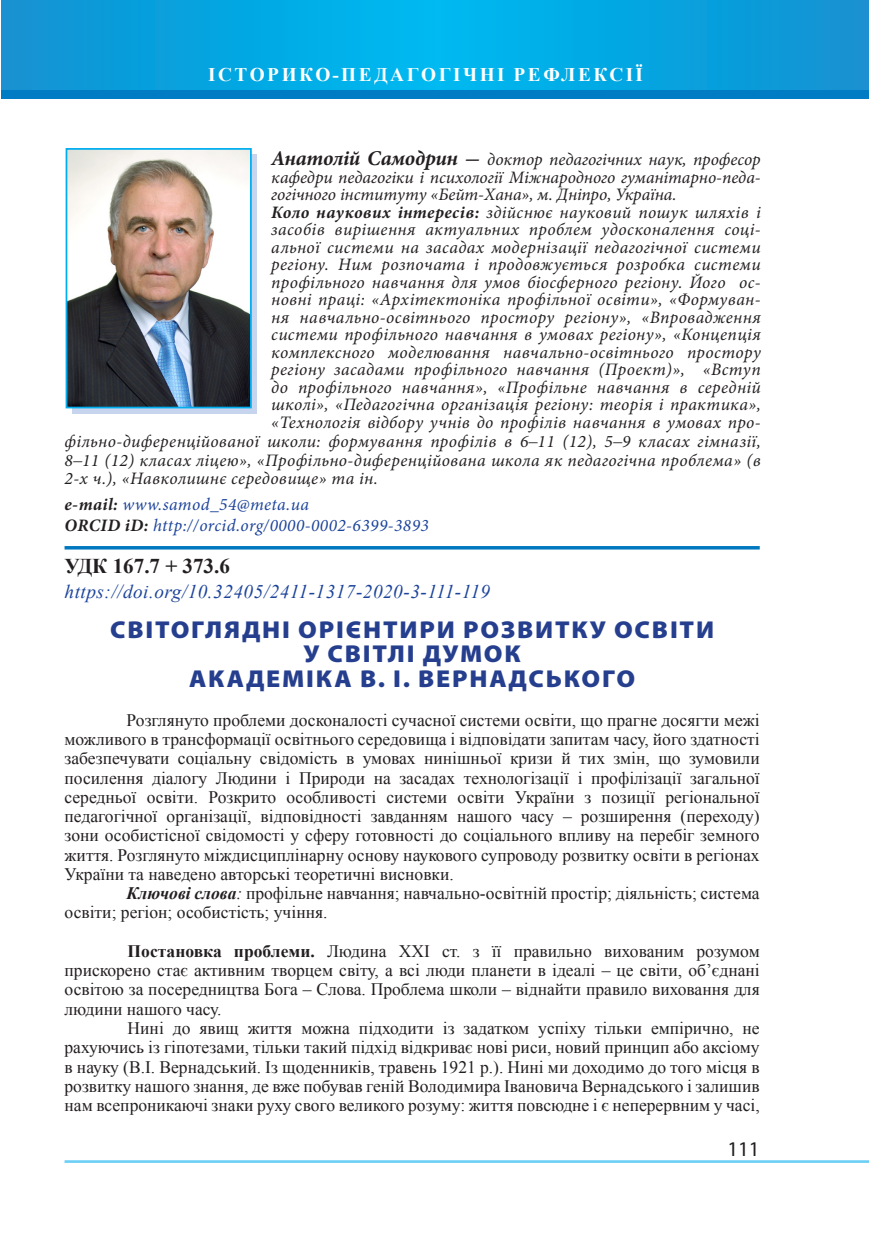
<style>
.page{position:relative;width:869px;height:1241px;background:#fff}
.page>*{position:absolute;margin:0;border:0;box-sizing:border-box;transform-origin:0 0}
.t1{font:900 24.5px "Myriad Pro";letter-spacing:.07em;color:#253f8e;scale:1.05 1}
.t2{font:700 21px "Times New Roman";color:#231f20}
.t3{font:21px "Myriad Pro";color:#231f20}
.t4{font:italic 19.25px "Times New Roman";letter-spacing:.025em;color:#1d449b}
.t5{font:700 19.25px "Times New Roman";letter-spacing:.135em;color:#fff}
.t6{font:17.5px/19.2px "Times New Roman";color:#231f20;text-align:justify}
.t7{font:italic 17.5px/17.5px "Minion Pro";letter-spacing:.02em;color:#231f20;text-align:justify}
.t8{font:italic 17.5px "Minion Pro";letter-spacing:.025em;color:#1d449b}
.s1{font-weight:700;font-size:21px}
.s2{font-weight:700}
.s3{font-family:"Times New Roman";font-style:normal}
.s4{font-weight:700;color:#231f20}
.s5{font-weight:700;font-style:italic}
.s6{font-style:italic}
</style>
<div class="page">
<hr style="left:64px;top:1159px;width:804px;height:3px;background:#6bcff6">
<hr style="left:64px;top:546px;width:695px;height:3px;background:#0078c0">
<div style="left:72px;top:154px;width:184px;height:259px;background:#c6d5ed"></div>
<img style="left:69px;top:151px;width:180px;height:254px">
<div style="left:66px;top:148px;width:186px;height:260px;border:2px solid #00aeef"></div>
<svg style="left:1px;top:0;width:867px;height:90px;background:#06a4e0"></svg>
<div style="left:1px;top:90px;width:867px;height:8px;background:#007cc4"></div>
<p class="t5" style="left:208px;top:61px;width:436px">ІСТОРИКО-ПЕДАГОГІЧНІ РЕФЛЕКСІЇ</p>
<p class="t7" style="left:271px;top:151px;width:491px"><span class="s1">Анатолій Самодрин -</span> доктор педагогічних наук, професор кафедри педагогіки і психології Міжнародного гуманітарно-педа&shy;гогічного інституту «Бейт-Хана», м. Дніпро, Україна.</p>
<p class="t7" style="left:271px;top:203px;width:491px"><span class="s2">Коло наукових інтересів:</span> здійснює науковий пошук шляхів і засобів вирішення актуальних проблем удосконалення соці&shy;альної системи на засадах модернізації педагогічної системи регіону. Ним розпочата і продовжується розробка системи профільного навчання для умов біосферного регіону. Його ос&shy;новні праці: «Архітектоніка профільної освіти», «Формуван&shy;ня навчально-освітнього простору регіону», «Впровадження системи профільного навчання в умовах регіону», «Концепція комплексного моделювання навчально-освітнього простору регіону засадами профільного навчання (Проект)», «Вступ до профільного навчання», «Профільне навчання в середній школі», «Педагогічна організація регіону: теорія і практика», «Технологія відбору учнів до профілів навчання в умовах про-</p>
<p class="t7" style="left:64px;top:431px;width:697px;line-height:19.2px">фільно-диференційованої школи: формування профілів в 6<span class="s3">–</span>11 (12), 5<span class="s3">–</span>9 класах гімназії,<br>8<span class="s3">–</span>11 (12) класах ліцею», «Профільно-диференційована школа як педагогічна проблема» (в</p>
<p class="t7" style="left:64px;top:469px;width:315px">2-х ч.), «Навколишнє середовище» та ін.</p>
<p class="t8" style="left:64px;top:492px;width:246px"><span class="s4">e-mail:</span> www.samod_54@meta.ua</p>
<p class="t8" style="left:64px;top:513px;width:365px"><span class="s4">ORCID iD:</span> http://orcid.org/0000-0002-6399-3893</p>
<p class="t2" style="left:64px;top:550px;width:167px">УДК 167.7 + 373.6</p>
<p class="t4" style="left:64px;top:578px;width:427px">https://doi.org/10.32405/2411-1317-2020-3-111-119</p>
<p class="t1" style="left:110px;top:613px;width:576px">СВІТОГЛЯДНІ ОРІЄНТИРИ РОЗВИТКУ ОСВІТИ</p>
<p class="t1" style="left:303px;top:637px;width:208px">У СВІТЛІ ДУМОК</p>
<p class="t1" style="left:189px;top:662px;width:426px">АКАДЕМІКА В. І. ВЕРНАДСЬКОГО</p>
<p class="t6" style="left:64px;top:709px;width:696px;text-indent:62px">Розглянуто проблеми досконалості сучасної системи освіти, що прагне досягти межі можливого в трансформації освітнього середовища і відповідати запитам часу, його здатності забезпечувати соціальну свідомість в умовах нинішньої кризи й тих змін, що зумовили посилення діалогу Людини і Природи на засадах технологізації і профілізації загальної середньої освіти. Розкрито особливості системи освіти України з позиції регіональної педагогічної організації, відповідності завданням нашого часу – розширення (переходу) зони особистісної свідомості у сферу готовності до соціального впливу на перебіг земного життя. Розглянуто міждисциплінарну основу наукового супроводу розвитку освіти в регіонах України та наведено авторські теоретичні висновки.</p>
<p class="t6" style="left:64px;top:882px;width:696px;text-indent:62px"><span class="s5">Ключові слова</span><span class="s6">:</span> профільне навчання; навчально-освітній простір; діяльність; система освіти; регіон; особистість; учіння.</p>
<p class="t6" style="left:64px;top:940px;width:696px;text-indent:63px"><span class="s2">Постановка проблеми.</span> Людина ХХІ ст. з її правильно вихованим розумом прискорено стає активним творцем світу, а всі люди планети в ідеалі – це світи, об’єднані освітою за посередництва Бога – Слова. Проблема школи – віднайти правило виховання для людини нашого часу.</p>
<p class="t6" style="left:64px;top:1017px;width:696px;text-indent:63px">Нині до явищ життя можна підходити із задатком успіху тільки емпірично, не рахуючись із гіпотезами, тільки такий підхід відкриває нові риси, новий принцип або аксіому в науку (В.І. Вернадський. Із щоденників, травень 1921 р.). Нині ми доходимо до того місця в розвитку нашого знання, де вже побував геній Володимира Івановича Вернадського і залишив нам всепроникаючі знаки руху свого великого розуму: життя повсюдне і є неперервним у часі,</p>
<p class="t3" style="left:727px;top:1135px;width:34px">111</p>
</div>
